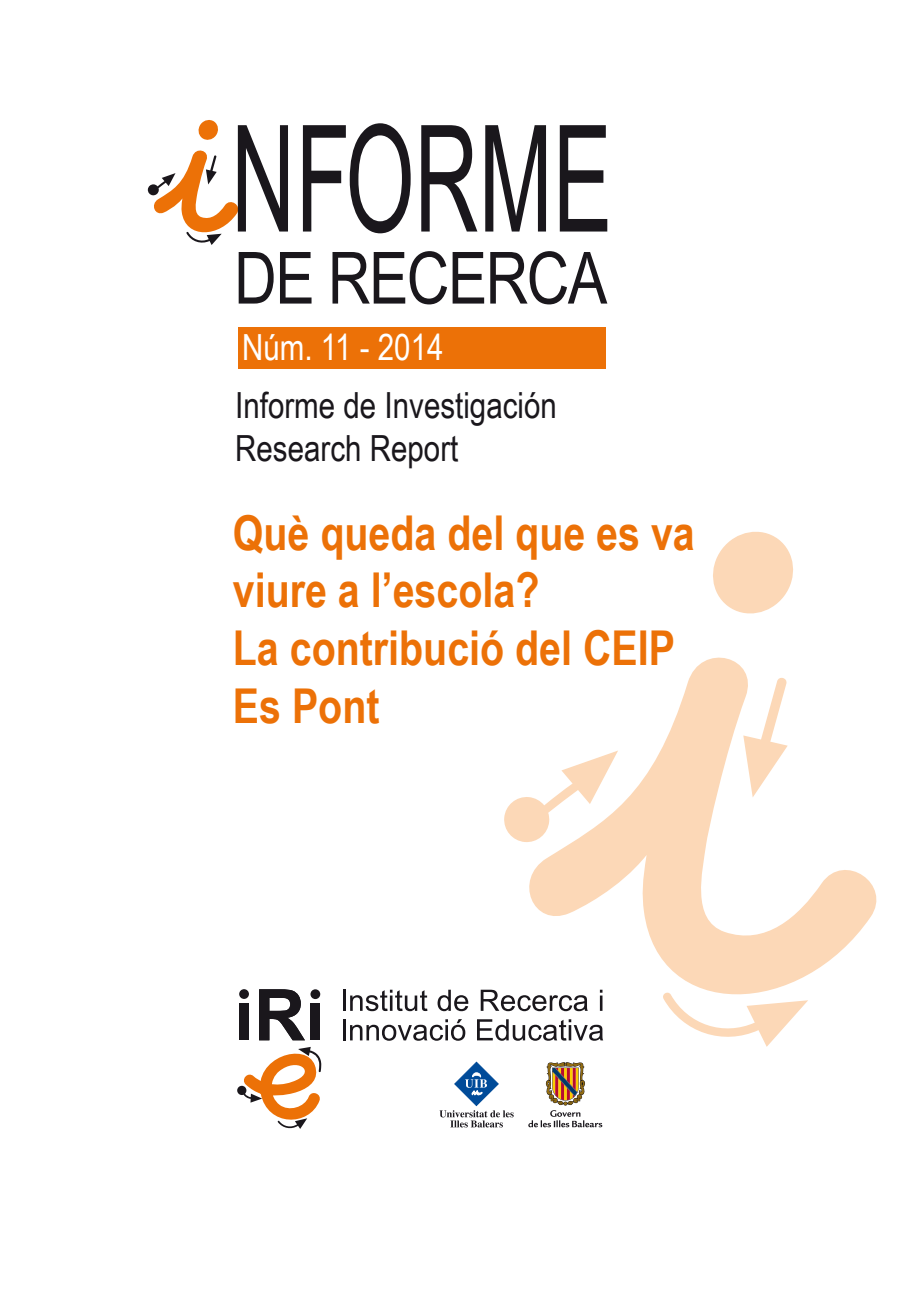
<style>
.page{position:relative;width:919px;height:1289px;background:#fff}
.page>*{position:absolute;margin:0;border:0;box-sizing:border-box;transform-origin:0 0}
.t1{font:148.5px "Arial Narrow";color:#1a171c;scale:.73 1}
.t2{font:72px "Arial Narrow";letter-spacing:-.02em;color:#1a171c}
.t3{font:700 48px/57.6px "Arial Narrow";color:#ec7107}
.t4{font:36px "Arial Narrow";color:#1a171c}
.t5{font:36px "Arial Narrow";color:#fff}
</style>
<div class="page">
<svg style="left:237px;top:989px;width:85px;height:140px"></svg>
<div style="left:239px;top:989px;width:10px;height:9px;background:#1a171c;border-radius:50%"></div>
<div style="left:310px;top:989px;width:10px;height:10px;background:#1a171c;border-radius:50%"></div>
<hr style="left:342px;top:1019px;width:3px;height:21px;background:#1a171c">
<svg style="left:350px;top:1019px;width:115px;height:21px"></svg>
<svg style="left:477px;top:1019px;width:126px;height:21px"></svg>
<hr style="left:342px;top:989px;width:3px;height:21px;background:#1a171c">
<svg style="left:350px;top:989px;width:77px;height:22px"></svg>
<svg style="left:437px;top:989px;width:31px;height:22px"></svg>
<svg style="left:480px;top:989px;width:33px;height:22px"></svg>
<svg style="left:439px;top:1061px;width:74px;height:66px"></svg>
<svg style="left:528px;top:1062px;width:74px;height:65px"></svg>
<svg style="left:684px;top:1022px;width:105px;height:24px"></svg>
<svg style="left:504px;top:802px;width:9px;height:35px"></svg>
<svg style="left:513px;top:657px;width:364px;height:365px"></svg>
<svg style="left:713px;top:531px;width:80px;height:83px"></svg>
<svg style="left:148px;top:120px;width:91px;height:125px"></svg>
<div style="left:238px;top:327px;width:367px;height:41px;background:#ec7107"></div>
<p class="t1" style="left:231px;top:70px;width:523px">NFORME</p>
<p class="t2" style="left:234px;top:225px;width:374px">DE RECERCA</p>
<p class="t5" style="left:242px;top:321px;width:203px">Núm. 11 - 2014</p>
<p class="t4" style="left:235px;top:379px;width:323px">Informe de Investigación</p>
<p class="t4" style="left:235px;top:422px;width:225px">Research Report</p>
<p class="t3" style="left:233px;top:501px;width:463px">Què queda del que es va viure a l’escola?</p>
<p class="t3" style="left:233px;top:617px;width:443px">La contribució del CEIP<br>Es Pont</p>
</div>
